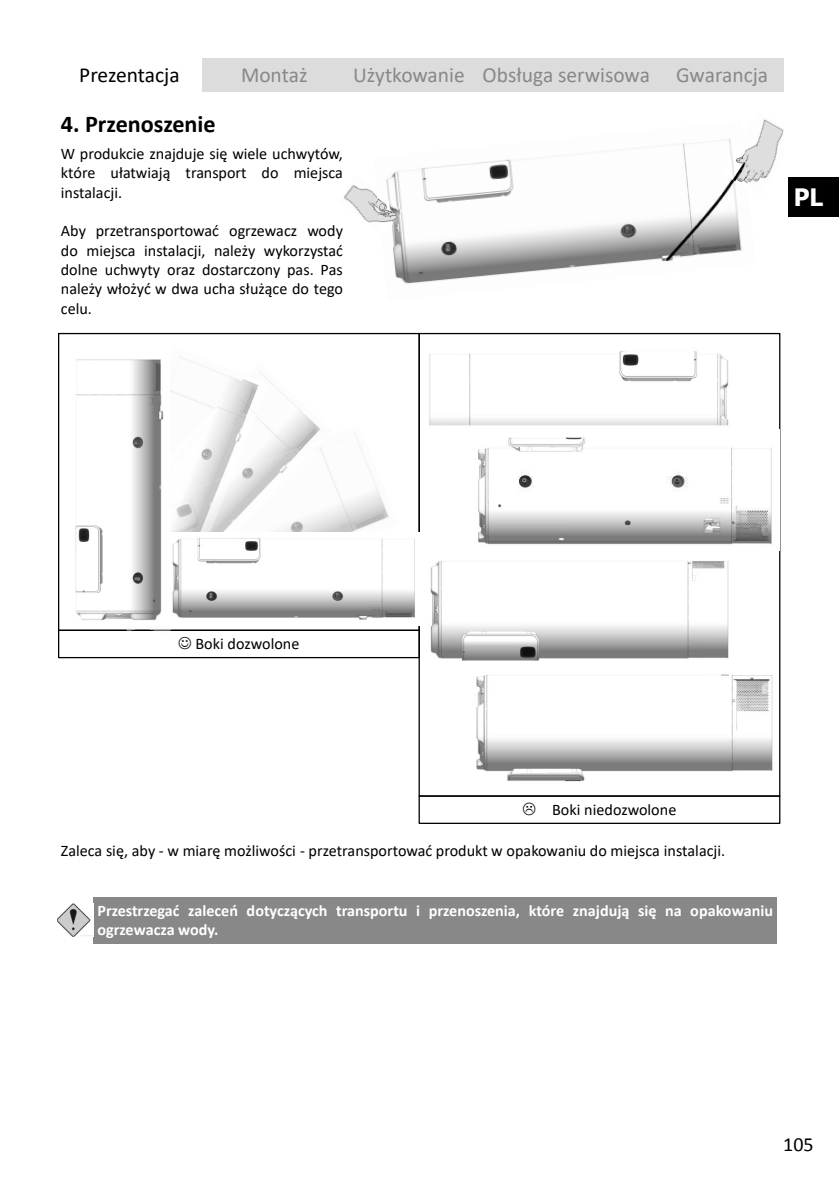
<style>
.page{position:relative;width:839px;height:1192px;background:#fff}
.page>*{position:absolute;margin:0;border:0;box-sizing:border-box;transform-origin:0 0}
.t1{font:700 24.2px "Calibri";color:#000}
.t2{font:700 24px "Tahoma";color:#fff}
.t3{font:21.4px "Calibri";color:#888}
.t4{font:21.4px "Calibri";letter-spacing:-.005em;color:#000}
.t5{font:20px "Calibri";color:#000}
.t6{font:16.2px/19.4px "Calibri";color:#000;text-align:justify}
.t7{font:700 16.2px/19.4px "Calibri";color:#fff}
</style>
<div class="page">
<div style="left:787px;top:177px;width:51px;height:40px;background:#000"></div>
<div style="left:202px;top:58px;width:144px;height:34px;background:#dcdcdc"></div>
<div style="left:346px;top:58px;width:125px;height:34px;background:#dcdcdc"></div>
<div style="left:471px;top:58px;width:190px;height:34px;background:#dcdcdc"></div>
<div style="left:661px;top:58px;width:122px;height:34px;background:#dcdcdc"></div>
<div style="left:94px;top:896px;width:682px;height:47px;background:#888"></div>
<img style="left:57px;top:903px;width:37px;height:33px">
<svg style="left:58px;top:333px;width:360px;height:296px"></svg>
<div style="left:418px;top:795px;width:362px;height:28px;border:1px solid #000"></div>
<img style="left:386px;top:140px;width:356px;height:144px">
<img style="left:343px;top:184px;width:34px;height:39px">
<img style="left:377px;top:192px;width:25px;height:44px">
<img style="left:747px;top:119px;width:36px;height:64px">
<img style="left:721px;top:139px;width:26px;height:50px">
<img style="left:122px;top:627px;width:20px;height:2px">
<img style="left:332px;top:424px;width:66px;height:108px">
<img style="left:72px;top:362px;width:260px;height:265px">
<img style="left:268px;top:437px;width:58px;height:95px">
<img style="left:145px;top:627px;width:33px;height:2px">
<img style="left:75px;top:347px;width:171px;height:279px">
<img style="left:86px;top:375px;width:182px;height:252px">
<img style="left:95px;top:474px;width:137px;height:152px">
<img style="left:170px;top:532px;width:248px;height:93px">
<img style="left:70px;top:354px;width:100px;height:271px">
<img style="left:429px;top:351px;width:300px;height:75px">
<img style="left:478px;top:437px;width:294px;height:108px">
<img style="left:430px;top:561px;width:299px;height:100px">
<img style="left:476px;top:674px;width:297px;height:108px">
<svg style="left:58px;top:629px;width:362px;height:29px"></svg>
<h3 class="t4" style="left:79px;top:66px;width:102px">Prezentacja</h3>
<h3 class="t3" style="left:241px;top:66px;width:68px">Montaż</h3>
<h3 class="t3" style="left:353px;top:66px;width:416px">Użytkowanie Obsługa serwisowa Gwarancja</h3>
<h1 class="t1" style="left:61px;top:114px;width:156px">4. Przenoszenie</h1>
<p class="t6" style="left:61px;top:145px;width:283px">W produkcie znajduje się wiele uchwytów, które ułatwiają transport do miejsca instalacji.</p>
<p class="t6" style="left:61px;top:222px;width:283px">Aby przetransportować ogrzewacz wody do miejsca instalacji, należy wykorzystać dolne uchwyty oraz dostarczony pas. Pas należy włożyć w dwa ucha służące do tego celu.</p>
<h2 class="t2" style="left:793px;top:182px;width:31px">PL</h2>
<p class="t6" style="left:195px;top:635px;width:105px">Boki dozwolone</p>
<p class="t6" style="left:552px;top:801px;width:126px">Boki niedozwolone</p>
<p class="t6" style="left:61px;top:841px;width:665px">Zaleca się, aby - w miarę możliwości - przetransportować produkt w opakowaniu do miejsca instalacji.</p>
<p class="t7" style="left:97px;top:902px;width:677px">Przestrzegać zaleceń dotyczących transportu i przenoszenia, które znajdują się na opakowaniu ogrzewacza wody.</p>
<p class="t5" style="left:783px;top:1131px;width:32px">105</p>
</div>
